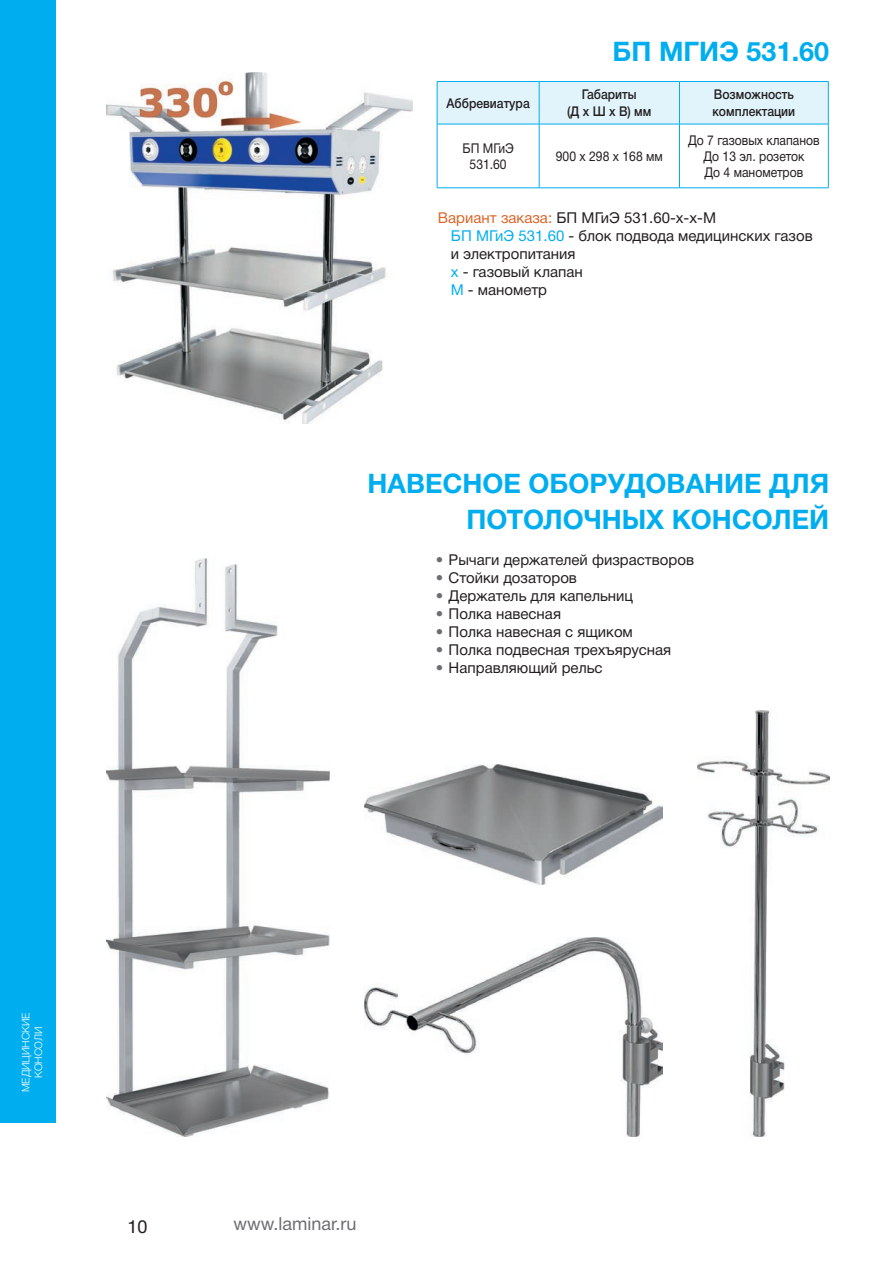
<style>
.page{position:relative;width:893px;height:1263px;background:#fff}
.page>*{position:absolute;margin:0;border:0;box-sizing:border-box;transform-origin:0 0}
.О_Заголовок_Консоли{font:700 27px "Helvetica Neue Cyr";color:#00aeef}
.t1{font:18px "Helvetica Neue Cyr";color:#6c6d70}
.t2{font:18px "Helvetica Neue Cyr";color:#231f20}
.О_Основной_текст{font:15px "Helvetica Neue Cyr";color:#231f20}
.О_таблица{font:13.5px/16.2px "Helvetica Neue Cyr";color:#231f20;text-align:center;scale:.9 1}
.О_таблица-2{font:500 13.5px "Helvetica Neue Cyr";color:#231f20;scale:.9 1}
.t3{font:300 10.5px/12.6px "Helvetica Neue Cyr";color:#fff;text-align:center}
.s1{color:#da6527}
.s2{color:#00aeef}
.s3{color:#6c6d70}
</style>
<div class="page">
<div style="left:0;top:0;width:56px;height:1123px;background:#00aeef"></div>
<div style="left:438px;top:82px;width:390px;height:42px;background:#e1f4fc"></div>
<hr style="left:539px;top:82px;width:1px;height:42px;background:#00aeef">
<hr style="left:679px;top:82px;width:1px;height:42px;background:#00aeef">
<hr style="left:437px;top:124px;width:102px;height:1px;background:#00aeef">
<hr style="left:539px;top:124px;width:140px;height:1px;background:#00aeef">
<hr style="left:539px;top:124px;width:1px;height:64px;background:#00aeef">
<hr style="left:679px;top:124px;width:149px;height:1px;background:#00aeef">
<hr style="left:679px;top:124px;width:1px;height:64px;background:#00aeef">
<hr style="left:437px;top:81px;width:102px;height:1px;background:#00aeef">
<hr style="left:437px;top:82px;width:1px;height:42px;background:#00aeef">
<hr style="left:539px;top:81px;width:140px;height:1px;background:#00aeef">
<hr style="left:679px;top:81px;width:149px;height:1px;background:#00aeef">
<hr style="left:828px;top:82px;width:1px;height:42px;background:#00aeef">
<hr style="left:437px;top:124px;width:1px;height:64px;background:#00aeef">
<hr style="left:828px;top:124px;width:1px;height:64px;background:#00aeef">
<hr style="left:437px;top:188px;width:102px;height:1px;background:#00aeef">
<hr style="left:539px;top:188px;width:140px;height:1px;background:#00aeef">
<hr style="left:679px;top:188px;width:149px;height:1px;background:#00aeef">
<img style="left:365px;top:938px;width:297px;height:198px">
<img style="left:697px;top:710px;width:132px;height:426px">
<img style="left:365px;top:764px;width:297px;height:121px">
<img style="left:106px;top:558px;width:224px;height:578px">
<img style="left:106px;top:72px;width:306px;height:351px">
<p class="О_таблица-2" style="left:446px;top:95px;width:94px">Аббревиатура</p>
<p class="О_Заголовок_Консоли" style="left:613px;top:36px;width:218px">БП МГИЭ 531.60</p>
<p class="О_таблица-2" style="left:582px;top:87px;width:62px">Габариты</p>
<p class="О_таблица-2" style="left:567px;top:104px;width:95px">(Д х Ш х В) мм</p>
<p class="О_таблица-2" style="left:714px;top:87px;width:90px">Возможность</p>
<p class="О_таблица-2" style="left:713px;top:104px;width:93px">комплектации</p>
<p class="О_таблица" style="left:688px;top:132px;width:148px">До 7 газовых клапанов</p>
<p class="О_таблица" style="left:703px;top:148px;width:114px">До 13 эл. розеток</p>
<p class="О_таблица" style="left:704px;top:164px;width:111px">До 4 манометров</p>
<p class="О_Основной_текст" style="left:438px;top:209px;width:280px"><span class="s1">Вариант заказа:</span> БП МГиЭ 531.60-х-х-М</p>
<p class="О_Основной_текст" style="left:451px;top:227px;width:364px"><span class="s2">БП МГиЭ 531.60</span> - блок подвода медицинских газов</p>
<p class="О_Основной_текст" style="left:451px;top:245px;width:126px">и электропитания</p>
<p class="О_Основной_текст" style="left:451px;top:263px;width:134px"><span class="s2">х</span> - газовый клапан</p>
<p class="О_Основной_текст" style="left:451px;top:281px;width:98px"><span class="s2">М</span> - манометр</p>
<p class="О_таблица" style="left:462px;top:140px;width:59px">БП МГиЭ<br>531.60</p>
<p class="О_таблица" style="left:556px;top:148px;width:120px">900 х 298 х 168 мм</p>
<p class="О_Заголовок_Консоли" style="left:368px;top:468px;width:463px">НАВЕСНОЕ ОБОРУДОВАНИЕ ДЛЯ</p>
<p class="О_Заголовок_Консоли" style="left:466px;top:504px;width:364px">ПОТОЛОЧНЫХ КОНСОЛЕЙ</p>
<p class="О_Основной_текст" style="left:436px;top:551px;width:260px"><span class="s3">•</span> Рычаги держателей физрастворов</p>
<p class="О_Основной_текст" style="left:436px;top:569px;width:143px"><span class="s3">•</span> Стойки дозаторов</p>
<p class="О_Основной_текст" style="left:436px;top:587px;width:199px"><span class="s3">•</span> Держатель для капельниц</p>
<p class="О_Основной_текст" style="left:436px;top:605px;width:127px"><span class="s3">•</span> Полка навесная</p>
<p class="О_Основной_текст" style="left:436px;top:623px;width:199px"><span class="s3">•</span> Полка навесная с ящиком</p>
<p class="О_Основной_текст" style="left:436px;top:641px;width:237px"><span class="s3">•</span> Полка подвесная трехъярусная</p>
<p class="О_Основной_текст" style="left:436px;top:659px;width:168px"><span class="s3">•</span> Направляющий рельс</p>
<p class="t3" style="left:20px;top:1092px;width:81px;rotate:-90deg">МЕДИЦИНСКИЕ<br>КОНСОЛИ</p>
<p class="t2" style="left:128px;top:1217px;width:22px">10</p>
<p class="t1" style="left:233px;top:1214px;width:124px">www.laminar.ru</p>
</div>
